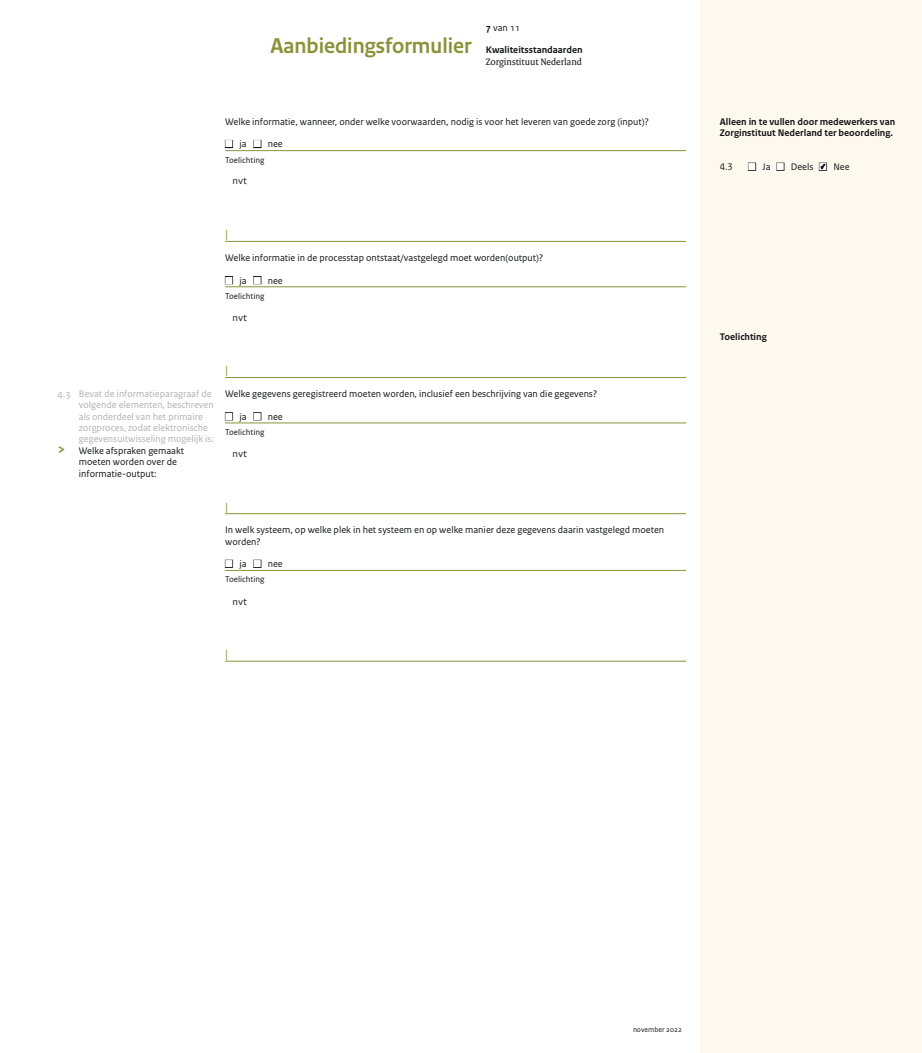
<style>
.page{position:relative;width:922px;height:1053px;background:#fff}
.page>*{position:absolute;margin:0;border:0;box-sizing:border-box;transform-origin:0 0}
.t1{font:700 22.5px "Rijksoverheid Sans Heading";color:#899237}
.t2{font:12.5px "Rijksoverheid Sans Text";color:#899237}
.t3{font:10px/11.4px "Rijksoverheid Sans Text";color:#141517}
.t4{font:10px "Rijksoverheid Sans Text";color:#b0b1b0}
.t5{font:700 10px/11.4px "Rijksoverheid Sans Text";color:#141517}
.t6{font:10px "Rijksoverheid Serif";color:#141517}
.t7{font:8.75px "Rijksoverheid Sans Text";color:#141517}
.t8{font:8.75px "Verdana";color:#1d1e1f}
.t9{font:7.5px "Rijksoverheid Sans Text";color:#141517}
.s1{font-weight:700}
.s2{font-weight:700;font-size:15px;color:#899237}
</style>
<div class="page">
<div style="left:700px;top:0;width:221px;height:1052px;background:#fef9ee"></div>
<hr style="left:225px;top:150px;width:461px;height:1px;background:#899237">
<hr style="left:225px;top:241px;width:461px;height:1px;background:#899237">
<hr style="left:225px;top:286px;width:461px;height:1px;background:#899237">
<hr style="left:225px;top:377px;width:461px;height:1px;background:#899237">
<hr style="left:225px;top:422px;width:461px;height:1px;background:#899237">
<hr style="left:225px;top:513px;width:461px;height:1px;background:#899237">
<hr style="left:225px;top:570px;width:461px;height:1px;background:#899237">
<hr style="left:225px;top:660px;width:461px;height:1px;background:#899237">
<svg style="left:820px;top:163px;width:6px;height:7px"></svg>
<h1 class="t1" style="left:270px;top:37px;width:203px">Aanbiedingsformulier</h1>
<p class="t3" style="left:485px;top:22px;width:36px"><span class="s1">7</span> van 11</p>
<p class="t5" style="left:485px;top:45px;width:98px">Kwaliteitsstandaarden</p>
<p class="t6" style="left:485px;top:58px;width:98px">Zorginstituut Nederland</p>
<p class="t3" style="left:225px;top:116px;width:425px">Welke informatie, wanneer, onder welke voorwaarden, nodig is voor het leveren van goede zorg (input)?</p>
<p class="t3" style="left:239px;top:139px;width:9px">ja</p>
<p class="t3" style="left:268px;top:139px;width:16px">nee</p>
<p class="t7" style="left:225px;top:156px;width:41px">Toelichting</p>
<p class="t8" style="left:232px;top:175px;width:16px">nvt</p>
<p class="t2" style="left:225px;top:229px;width:5px">|</p>
<p class="t3" style="left:225px;top:252px;width:319px">Welke informatie in de processtap ontstaat/vastgelegd moet worden(output)?</p>
<p class="t3" style="left:239px;top:275px;width:9px">ja</p>
<p class="t3" style="left:268px;top:275px;width:16px">nee</p>
<p class="t7" style="left:225px;top:292px;width:41px">Toelichting</p>
<p class="t8" style="left:232px;top:312px;width:16px">nvt</p>
<p class="t4" style="left:58px;top:390px;width:155px">4.3 Bevat de informatieparagraaf de</p>
<p class="t4" style="left:79px;top:401px;width:136px">volgende elementen, beschreven</p>
<p class="t4" style="left:79px;top:412px;width:125px">als onderdeel van het primaire</p>
<p class="t4" style="left:79px;top:424px;width:131px">zorgproces, zodat elektronische</p>
<p class="t4" style="left:79px;top:435px;width:137px">gegevensuitwisseling mogelijk is:</p>
<p class="t3" style="left:58px;top:445px;width:128px"><span class="s2">&gt;</span> Welke afspraken gemaakt</p>
<p class="t3" style="left:79px;top:456px;width:99px">moeten worden over de</p>
<p class="t3" style="left:79px;top:468px;width:79px">informatie-output:</p>
<p class="t2" style="left:225px;top:365px;width:5px">|</p>
<p class="t3" style="left:225px;top:388px;width:373px">Welke gegevens geregistreerd moeten worden, inclusief een beschrijving van die gegevens?</p>
<p class="t3" style="left:239px;top:411px;width:9px">ja</p>
<p class="t3" style="left:268px;top:411px;width:16px">nee</p>
<p class="t7" style="left:225px;top:428px;width:41px">Toelichting</p>
<p class="t8" style="left:232px;top:448px;width:16px">nvt</p>
<p class="t2" style="left:225px;top:501px;width:5px">|</p>
<p class="t3" style="left:225px;top:524px;width:440px">In welk systeem, op welke plek in het systeem en op welke manier deze gegevens daarin vastgelegd moeten worden?</p>
<p class="t3" style="left:239px;top:559px;width:9px">ja</p>
<p class="t3" style="left:268px;top:559px;width:16px">nee</p>
<p class="t7" style="left:225px;top:576px;width:41px">Toelichting</p>
<p class="t8" style="left:232px;top:596px;width:16px">nvt</p>
<p class="t2" style="left:225px;top:649px;width:5px">|</p>
<p class="t5" style="left:719px;top:116px;width:177px">Alleen in te vullen door medewerkers van<br>Zorginstituut Nederland ter beoordeling.</p>
<p class="t3" style="left:719px;top:162px;width:15px">4.3</p>
<p class="t3" style="left:762px;top:162px;width:10px">Ja</p>
<p class="t3" style="left:790px;top:162px;width:24px">Deels</p>
<p class="t3" style="left:833px;top:162px;width:18px">Nee</p>
<p class="t5" style="left:719px;top:332px;width:48px">Toelichting</p>
<p class="t9" style="left:633px;top:1026px;width:50px">november 2022</p>
</div>
